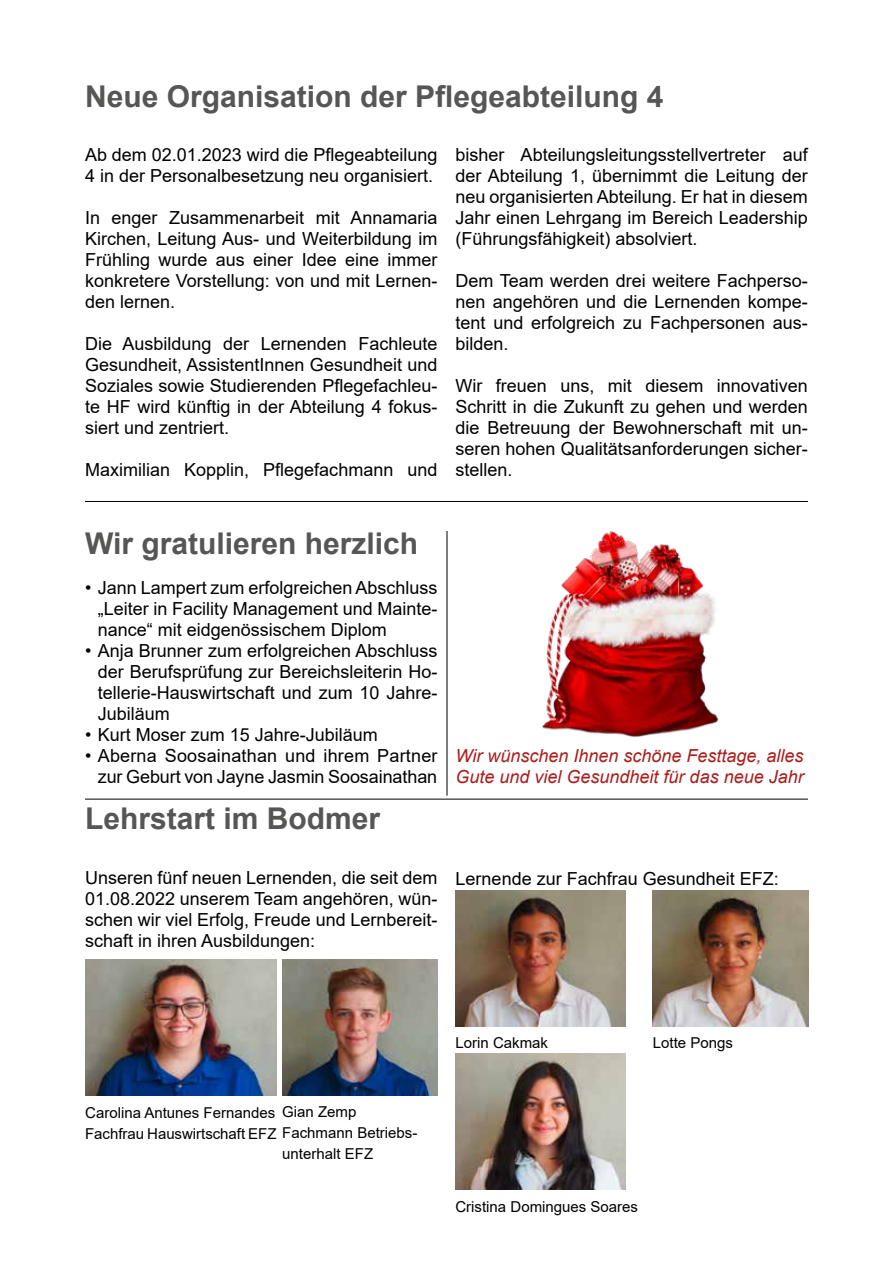
<style>
.page{position:relative;width:893px;height:1263px;background:#fff}
.page>*{position:absolute;margin:0;border:0;box-sizing:border-box;transform-origin:0 0}
.t1{font:700 30px "Arial";color:#565655}
.t2{font:18px/21px "Arial";color:#000;text-align:justify}
.t3{font:italic 18px/21px "Arial";color:#ac1e1c}
.t4{font:15px/21px "Arial";color:#000}
</style>
<div class="page">
<hr style="left:85px;top:501px;width:723px;height:1px;background:#000">
<hr style="left:447px;top:531px;width:1px;height:265px;background:#000">
<img style="left:85px;top:959px;width:192px;height:136px">
<img style="left:282px;top:959px;width:155px;height:136px">
<img style="left:455px;top:1053px;width:171px;height:136px">
<img style="left:455px;top:890px;width:171px;height:136px">
<hr style="left:85px;top:799px;width:723px;height:1px;background:#000">
<img style="left:542px;top:531px;width:177px;height:207px">
<img style="left:653px;top:890px;width:155px;height:136px">
<h1 class="t1" style="left:85px;top:75px;width:580px">Neue Organisation der Pflegeabteilung 4</h1>
<p class="t2" style="left:85px;top:144px;width:354px">Ab dem 02.01.2023 wird die Pflegeabteilung<br>4 in der Personalbesetzung neu organisiert.</p>
<p class="t2" style="left:85px;top:207px;width:354px">In enger Zusammenarbeit mit Annamaria Kirchen, Leitung Aus- und Weiterbildung im Frühling wurde aus einer Idee eine immer konkretere Vorstellung: von und mit Lernen&shy;den lernen.</p>
<p class="t2" style="left:85px;top:333px;width:354px">Die Ausbildung der Lernenden Fachleute Gesundheit, AssistentInnen Gesundheit und Soziales sowie Studierenden Pflegefachleu&shy;te HF wird künftig in der Abteilung 4 fokus&shy;siert und zentriert.</p>
<p class="t2" style="left:85px;top:459px;width:354px">Maximilian Kopplin, Pflegefachmann und</p>
<p class="t2" style="left:455px;top:144px;width:354px">bisher Abteilungsleitungsstellvertreter auf der Abteilung 1, übernimmt die Leitung der neu organisierten Abteilung. Er hat in diesem Jahr einen Lehrgang im Bereich Leadership (Führungsfähigkeit) absolviert.</p>
<p class="t2" style="left:455px;top:270px;width:354px">Dem Team werden drei weitere Fachperso&shy;nen angehören und die Lernenden kompe&shy;tent und erfolgreich zu Fachpersonen aus&shy;bilden.</p>
<p class="t2" style="left:455px;top:375px;width:354px">Wir freuen uns, mit diesem innovativen Schritt in die Zukunft zu gehen und werden die Betreuung der Bewohnerschaft mit un&shy;seren hohen Qualitätsanforderungen sicher&shy;stellen.</p>
<h1 class="t1" style="left:85px;top:522px;width:335px">Wir gratulieren herzlich</h1>
<p class="t2" style="left:98px;top:577px;width:341px;text-indent:-13px">• Jann Lampert zum erfolgreichen Abschluss „Leiter in Facility Management und Mainte&shy;nance“ mit eidgenössischem Diplom</p>
<p class="t2" style="left:98px;top:640px;width:341px;text-indent:-13px">• Anja Brunner zum erfolgreichen Abschluss der Berufsprüfung zur Bereichsleiterin Ho&shy;tellerie-Hauswirtschaft und zum 10 Jahre-Jubiläum</p>
<p class="t2" style="left:85px;top:724px;width:294px">• Kurt Moser zum 15 Jahre-Jubiläum</p>
<p class="t2" style="left:85px;top:745px;width:354px;text-align:right">• Aberna Soosainathan und ihrem Partner zur Geburt von Jayne Jasmin Soosainathan</p>
<h1 class="t1" style="left:85px;top:797px;width:297px">Lehrstart im Bodmer</h1>
<p class="t2" style="left:85px;top:867px;width:354px">Unseren fünf neuen Lernenden, die seit dem 01.08.2022 unserem Team angehören, wün&shy;schen wir viel Erfolg, Freude und Lernbereit&shy;schaft in ihren Ausbildungen:</p>
<p class="t3" style="left:455px;top:746px;width:350px">Wir wünschen Ihnen schöne Festtage, alles<br>Gute und viel Gesundheit für das neue Jahr</p>
<p class="t2" style="left:456px;top:868px;width:325px">Lernende zur Fachfrau Gesundheit EFZ:</p>
<p class="t4" style="left:282px;top:1101px;width:76px">Gian Zemp</p>
<p class="t4" style="left:282px;top:1143px;width:92px">unterhalt EFZ</p>
<p class="t4" style="left:85px;top:1102px;width:334px">Carolina Antunes Fernandes<br>Fachfrau Hauswirtschaft EFZ Fachmann Betriebs-</p>
<p class="t4" style="left:455px;top:1032px;width:94px">Lorin Cakmak</p>
<p class="t4" style="left:653px;top:1032px;width:82px">Lotte Pongs</p>
<p class="t4" style="left:455px;top:1196px;width:184px">Cristina Domingues Soares</p>
</div>
